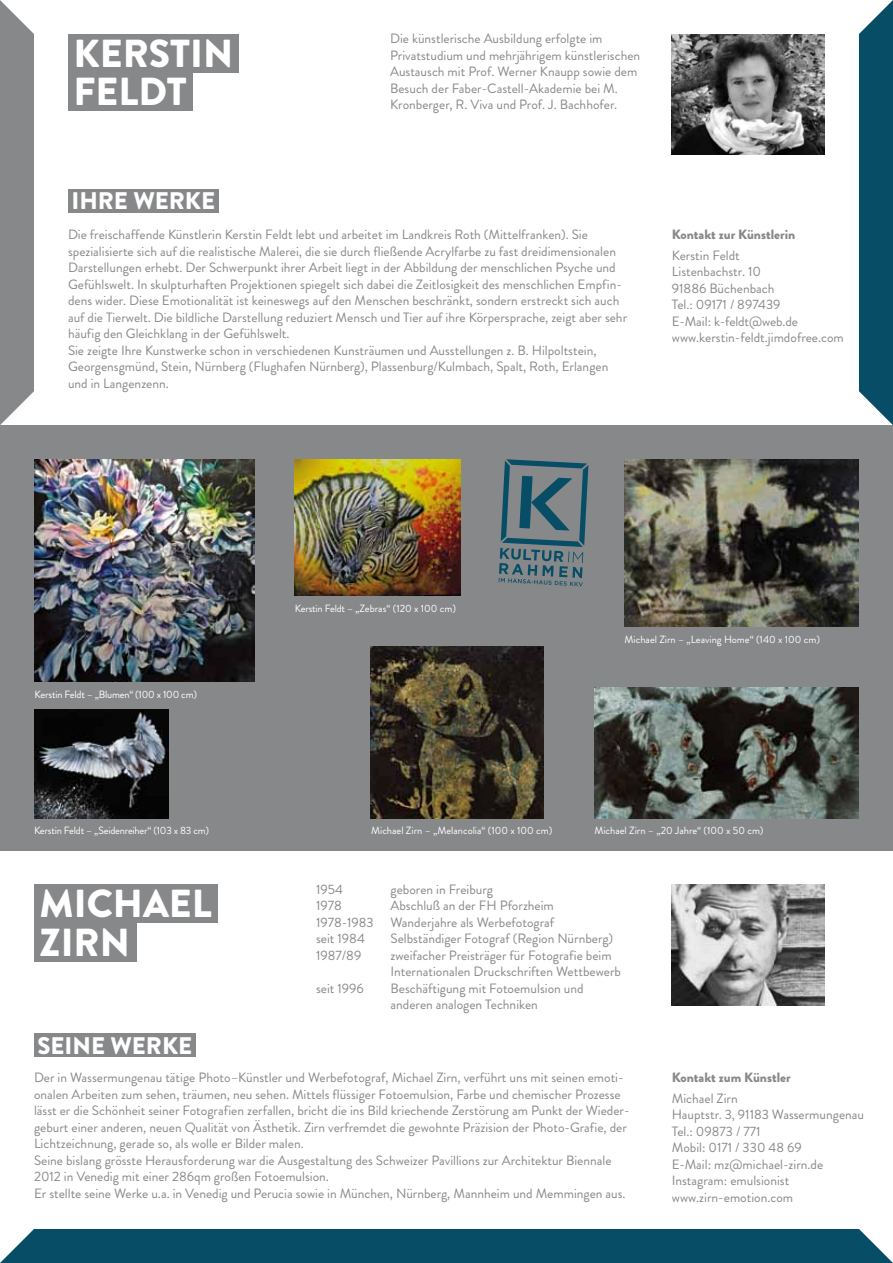
<style>
.page{position:relative;width:893px;height:1263px;background:#fff}
.page>*{position:absolute;margin:0;border:0;box-sizing:border-box;transform-origin:0 0}
.t1{font:900 39px/38.4px "Brandon Grotesque";color:#fff}
.t2{font:900 24px "Brandon Grotesque";color:#fff}
.t3{font:13.5px/16.5px "Brandon Grotesque";color:#87888a}
.t4{font:900 13.5px "Brandon Grotesque";color:#87888a}
.t5{font:10.5px "Brandon Grotesque";letter-spacing:-.005em;color:#fff}
</style>
<div class="page">
<div style="left:0;top:1229px;width:893px;height:34px;background:#064d65"></div>
<svg style="left:859px;top:0;width:34px;height:425px;background:#195b71"></svg>
<svg style="left:0;top:0;width:34px;height:425px;background:#909193"></svg>
<div style="left:0;top:425px;width:893px;height:425px;background:#87888a"></div>
<div style="left:34px;top:884px;width:183px;height:39px;background:#87888a"></div>
<div style="left:34px;top:923px;width:103px;height:38px;background:#87888a"></div>
<svg style="left:499px;top:459px;width:89px;height:127px"></svg>
<img style="left:594px;top:687px;width:265px;height:132px">
<img style="left:625px;top:459px;width:234px;height:168px">
<img style="left:371px;top:646px;width:172px;height:173px">
<img style="left:34px;top:459px;width:220px;height:223px">
<img style="left:34px;top:710px;width:135px;height:109px">
<div style="left:68px;top:34px;width:171px;height:38px;background:#87888a"></div>
<div style="left:68px;top:72px;width:124px;height:39px;background:#87888a"></div>
<img style="left:672px;top:34px;width:153px;height:121px">
<img style="left:672px;top:884px;width:153px;height:121px">
<img style="left:295px;top:459px;width:165px;height:136px">
<div style="left:68px;top:189px;width:151px;height:24px;background:#87888a"></div>
<div style="left:34px;top:1033px;width:162px;height:24px;background:#87888a"></div>
<h1 class="t1" style="left:74px;top:35px;width:161px">KERSTIN<br>FELDT</h1>
<h2 class="t2" style="left:71px;top:184px;width:145px">IHRE WERKE</h2>
<p class="t3" style="left:390px;top:31px;width:252px">Die künstlerische Ausbildung erfolgte im Privatstudium und mehrjährigem künstlerischen Austausch mit Prof. Werner Knaupp sowie dem Besuch der Faber-Castell-Akademie bei M.<br>Kronberger, R. Viva und Prof. J. Bachhofer.</p>
<p class="t3" style="left:68px;top:226px;width:561px">Die freischaffende Künstlerin Kerstin Feldt lebt und arbeitet im Landkreis Roth (Mittelfranken). Sie spezialisierte sich auf die realistische Malerei, die sie durch fließende Acrylfarbe zu fast dreidimensionalen Darstellungen erhebt. Der Schwerpunkt ihrer Arbeit liegt in der Abbildung der menschlichen Psyche und Gefühlswelt. In skulpturhaften Projektionen spiegelt sich dabei die Zeitlosigkeit des menschlichen Empfin&shy;dens wider. Diese Emotionalität ist keineswegs auf den Menschen beschränkt, sondern erstreckt sich auch auf die Tierwelt. Die bildliche Darstellung reduziert Mensch und Tier auf ihre Körpersprache, zeigt aber sehr häufig den Gleichklang in der Gefühlswelt.<br>Sie zeigte Ihre Kunstwerke schon in verschiedenen Kunsträumen und Ausstellungen z. B. Hilpoltstein, Georgensgmünd, Stein, Nürnberg (Flughafen Nürnberg), Plassenburg/Kulmbach, Spalt, Roth, Erlangen und in Langenzenn.</p>
<p class="t4" style="left:672px;top:225px;width:125px">Kontakt zur Künstlerin</p>
<p class="t3" style="left:672px;top:247px;width:174px">Kerstin Feldt<br>Listenbachstr. 10<br>91886 Büchenbach<br>Tel.: 09171 / 897439<br>E-Mail: k-feldt@web.de www.kerstin-feldt.jimdofree.com</p>
<p class="t5" style="left:35px;top:687px;width:164px">Kerstin Feldt – „Blumen“ (100 x 100 cm)</p>
<p class="t5" style="left:34px;top:823px;width:177px">Kerstin Feldt – „Seidenreiher“ (103 x 83 cm)</p>
<h1 class="t1" style="left:40px;top:885px;width:174px">MICHAEL<br>ZIRN</h1>
<h2 class="t2" style="left:37px;top:1028px;width:156px">SEINE WERKE</h2>
<p class="t5" style="left:295px;top:601px;width:163px">Kerstin Feldt – „Zebras“ (120 x 100 cm)</p>
<p class="t5" style="left:625px;top:632px;width:197px">Michael Zirn – „Leaving Home“ (140 x 100 cm)</p>
<p class="t5" style="left:371px;top:823px;width:183px">Michael Zirn – „Melancolia“ (100 x 100 cm)</p>
<p class="t5" style="left:594px;top:823px;width:171px">Michael Zirn – „20 Jahre“ (100 x 50 cm)</p>
<p class="t3" style="left:316px;top:881px;width:28px">1954</p>
<p class="t3" style="left:390px;top:881px;width:104px">geboren in Freiburg</p>
<p class="t3" style="left:316px;top:898px;width:27px">1978</p>
<p class="t3" style="left:316px;top:898px;width:240px;text-align:justify;text-indent:74px">Abschluß an der FH Pforzheim 1978-1983 Wanderjahre als Werbefotograf seit 1984</p>
<p class="t3" style="left:390px;top:931px;width:224px">Selbständiger Fotograf (Region Nürnberg)</p>
<p class="t3" style="left:316px;top:947px;width:47px">1987/89</p>
<p class="t3" style="left:390px;top:947px;width:232px">zweifacher Preisträger für Fotografie beim<br>Internationalen Druckschriften Wettbewerb</p>
<p class="t3" style="left:316px;top:980px;width:49px">seit 1996</p>
<p class="t3" style="left:390px;top:980px;width:195px">Beschäftigung mit Fotoemulsion und anderen analogen Techniken</p>
<p class="t3" style="left:34px;top:1069px;width:597px">Der in Wassermungenau tätige Photo–Künstler und Werbefotograf, Michael Zirn, verführt uns mit seinen emoti&shy;onalen Arbeiten zum sehen, träumen, neu sehen. Mittels flüssiger Fotoemulsion, Farbe und chemischer Prozesse lässt er die Schönheit seiner Fotografien zerfallen, bricht die ins Bild kriechende Zerstörung am Punkt der Wieder&shy;geburt einer anderen, neuen Qualität von Ästhetik. Zirn verfremdet die gewohnte Präzision der Photo-Grafie, der Lichtzeichnung, gerade so, als wolle er Bilder malen.<br>Seine bislang grösste Herausforderung war die Ausgestaltung des Schweizer Pavillions zur Architektur Biennale 2012 in Venedig mit einer 286qm großen Fotoemulsion.<br>Er stellte seine Werke u.a. in Venedig und Perucia sowie in München, Nürnberg, Mannheim und Memmingen aus.</p>
<p class="t4" style="left:672px;top:1068px;width:120px">Kontakt zum Künstler</p>
<p class="t3" style="left:672px;top:1090px;width:194px">Michael Zirn<br>Hauptstr. 3, 91183 Wassermungenau<br>Tel.: 09873 / 771<br>Mobil: 0171 / 330 48 69<br>E-Mail: mz@michael-zirn.de<br>Instagram: emulsionist www.zirn-emotion.com</p>
</div>
